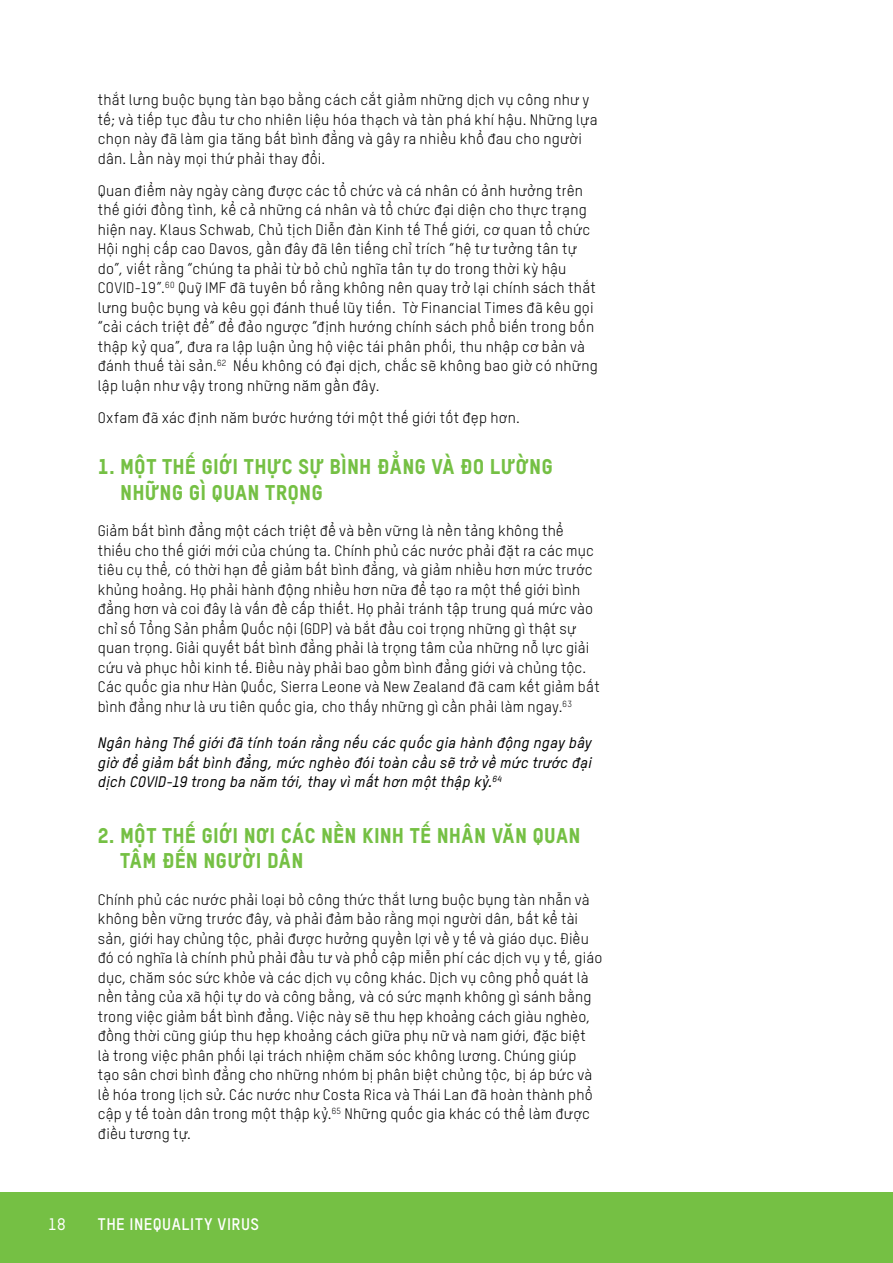
<style>
.page{position:relative;width:893px;height:1263px;background:#fff}
.page>*{position:absolute;margin:0;border:0;box-sizing:border-box;transform-origin:0 0}
.t1{font:21px/25.5px "Oxfam TSTARPRO Headline";letter-spacing:.005em;color:#75c044}
.t2{font:700 16.5px "Oxfam TSTARPRO";letter-spacing:.03em;color:#fff}
.t3{font:500 16.5px "Oxfam TSTARPRO";color:#fff}
.t4{font:15px/19.5px "Oxfam TSTARPRO";letter-spacing:.015em;color:#000}
.t5{font:italic 500 15px/19.5px "Oxfam TSTARPRO";letter-spacing:.01em;color:#000;text-align:justify}
</style>
<div class="page">
<div style="left:0;top:1192px;width:893px;height:71px;background:#75c044"></div>
<p class="t4" style="left:98px;top:89px;width:501px">thắt lưng buộc bụng tàn bạo bằng cách cắt giảm những dịch vụ công như y tế; và tiếp tục đầu tư cho nhiên liệu hóa thạch và tàn phá khí hậu. Những lựa chọn này đã làm gia tăng bất bình đẳng và gây ra nhiều khổ đau cho người dân. Lần này mọi thứ phải thay đổi.</p>
<p class="t4" style="left:98px;top:180px;width:502px">Quan điểm này ngày càng được các tổ chức và cá nhân có ảnh hưởng trên thế giới đồng tình, kể cả những cá nhân và tổ chức đại diện cho thực trạng hiện nay. Klaus Schwab, Chủ tịch Diễn đàn Kinh tế Thế giới, cơ quan tổ chức Hội nghị cấp cao Davos, gần đây đã lên tiếng chỉ trích “hệ tư tưởng tân tự do”, viết rằng “chúng ta phải từ bỏ chủ nghĩa tân tự do trong thời kỳ hậu COVID-19”.<sup>60</sup> Quỹ IMF đã tuyên bố rằng không nên quay trở lại chính sách thắt lưng buộc bụng và kêu gọi đánh thuế lũy tiến. Tờ Financial Times đã kêu gọi “cải cách triệt để” để đảo ngược “định hướng chính sách phổ biến trong bốn thập kỷ qua”, đưa ra lập luận ủng hộ việc tái phân phối, thu nhập cơ bản và đánh thuế tài sản.<sup>62</sup> Nếu không có đại dịch, chắc sẽ không bao giờ có những lập luận như vậy trong những năm gần đây.</p>
<p class="t4" style="left:98px;top:407px;width:424px">Oxfam đã xác định năm bước hướng tới một thế giới tốt đẹp hơn.</p>
<h1 class="t1" style="left:120px;top:452px;width:434px;text-indent:-22px">1. MỘT THẾ GIỚI THỰC SỰ BÌNH ĐẲNG VÀ ĐO LƯỜNG<br>NHỮNG GÌ QUAN TRỌNG</h1>
<p class="t4" style="left:98px;top:520px;width:503px">Giảm bất bình đẳng một cách triệt để và bền vững là nền tảng không thể thiếu cho thế giới mới của chúng ta. Chính phủ các nước phải đặt ra các mục tiêu cụ thể, có thời hạn để giảm bất bình đẳng, và giảm nhiều hơn mức trước khủng hoảng. Họ phải hành động nhiều hơn nữa để tạo ra một thế giới bình đẳng hơn và coi đây là vấn đề cấp thiết. Họ phải tránh tập trung quá mức vào chỉ số Tổng Sản phẩm Quốc nội (GDP) và bắt đầu coi trọng những gì thật sự quan trọng. Giải quyết bất bình đẳng phải là trọng tâm của những nỗ lực giải cứu và phục hồi kinh tế. Điều này phải bao gồm bình đẳng giới và chủng tộc.<br>Các quốc gia như Hàn Quốc, Sierra Leone và New Zealand đã cam kết giảm bất bình đẳng như là ưu tiên quốc gia, cho thấy những gì cần phải làm ngay.<sup>63</sup></p>
<p class="t5" style="left:98px;top:732px;width:495px">Ngân hàng Thế giới đã tính toán rằng nếu các quốc gia hành động ngay bây giờ để giảm bất bình đẳng, mức nghèo đói toàn cầu sẽ trở về mức trước đại dịch COVID-19 trong ba năm tới, thay vì mất hơn một thập kỷ.<sup>64</sup></p>
<h1 class="t1" style="left:120px;top:820px;width:462px;text-indent:-22px">2. MỘT THẾ GIỚI NƠI CÁC NỀN KINH TẾ NHÂN VĂN QUAN<br>TÂM ĐẾN NGƯỜI DÂN</h1>
<p class="t4" style="left:98px;top:888px;width:506px">Chính phủ các nước phải loại bỏ công thức thắt lưng buộc bụng tàn nhẫn và không bền vững trước đây, và phải đảm bảo rằng mọi người dân, bất kể tài sản, giới hay chủng tộc, phải được hưởng quyền lợi về y tế và giáo dục. Điều đó có nghĩa là chính phủ phải đầu tư và phổ cập miễn phí các dịch vụ y tế, giáo dục, chăm sóc sức khỏe và các dịch vụ công khác. Dịch vụ công phổ quát là nền tảng của xã hội tự do và công bằng, và có sức mạnh không gì sánh bằng trong việc giảm bất bình đẳng. Việc này sẽ thu hẹp khoảng cách giàu nghèo, đồng thời cũng giúp thu hẹp khoảng cách giữa phụ nữ và nam giới, đặc biệt<br>là trong việc phân phối lại trách nhiệm chăm sóc không lương. Chúng giúp<br>tạo sân chơi bình đẳng cho những nhóm bị phân biệt chủng tộc, bị áp bức và lề hóa trong lịch sử. Các nước như Costa Rica và Thái Lan đã hoàn thành phổ cập y tế toàn dân trong một thập kỷ.<sup>65</sup> Những quốc gia khác có thể làm được điều tương tự.</p>
<p class="t3" style="left:48px;top:1212px;width:19px">18</p>
<p class="t2" style="left:98px;top:1212px;width:163px">THE INEQUALITY VIRUS</p>
</div>
